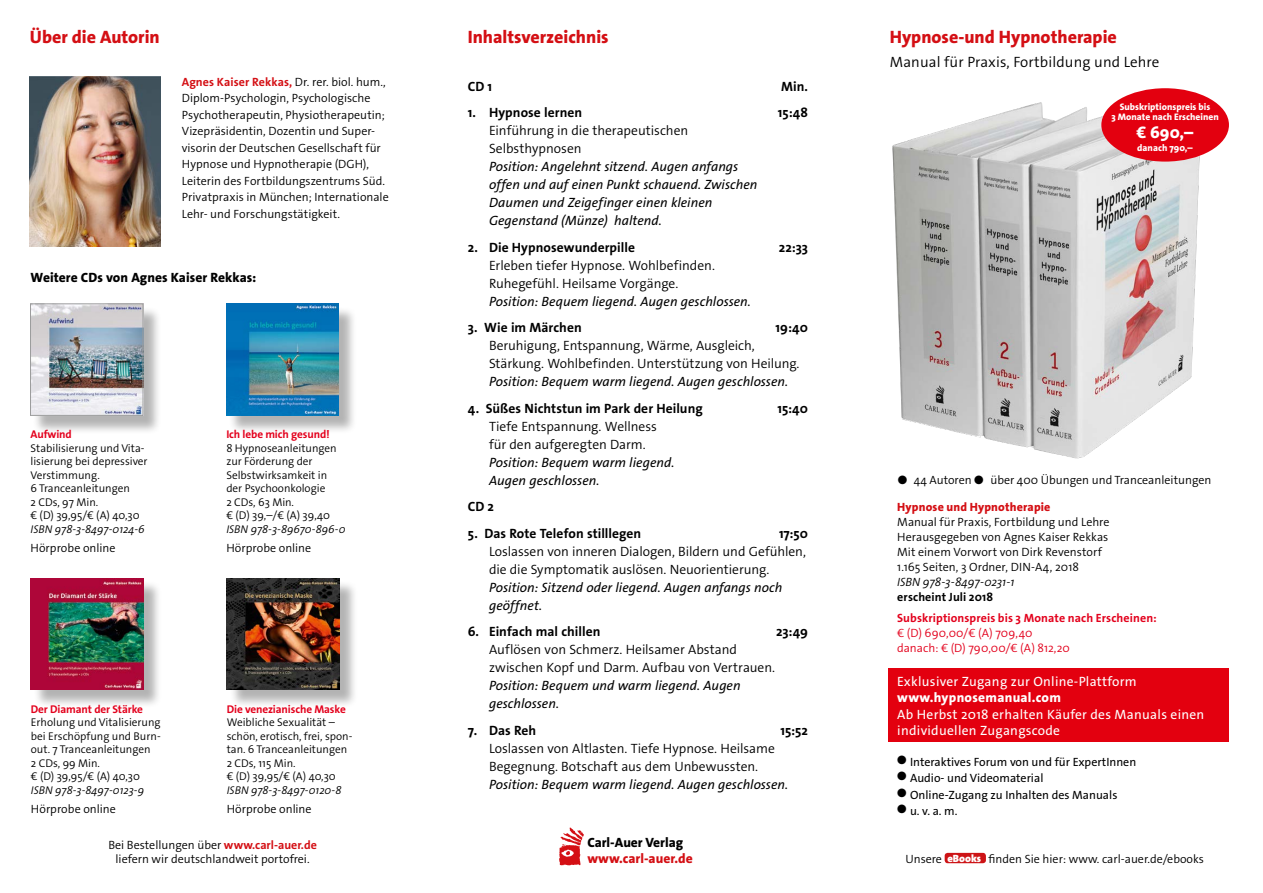
<style>
.page{position:relative;width:1263px;height:893px;background:#fff}
.page>*{position:absolute;margin:0;border:0;box-sizing:border-box;transform-origin:0 0}
.t1{font:800 18px "The Sans Os F";color:#d40f14}
.t2{font:800 16.8px "The Sans Os F";color:#fff}
.t3{font:300 15px "The Sans Os F";letter-spacing:.01em;color:#000}
.t4{font:300 13.5px/18px "The Sans Os F";letter-spacing:-.005em;color:#000}
.t5{font:italic 13.5px/18px "The Sans Os F";color:#000}
.t6{font:700 13.5px "The Sans Os F";letter-spacing:.005em;color:#000}
.t7{font:13.5px/16.2px "The Sans Os F";letter-spacing:.02em;color:#fff}
.t8{font:800 13.5px "The Sans Os F";color:#000}
.t9{font:800 13.5px "The Sans Os F";letter-spacing:.02em;color:#fff}
.t10{font:800 13.5px "The Sans Os F";color:#d40f14}
.t11{font:300 12px/16.5px "The Sans Os F";color:#000}
.t12{font:12px "The Sans Os F";color:#000}
.t13{font:300 12px/15px "The Sans Os F";color:#e3001c}
.t14{font:700 12px "The Sans Os F";letter-spacing:.01em;color:#e3001c}
.t15{font:800 12px "The Sans Os F";letter-spacing:.015em;color:#d40f14}
.t16{font:italic 300 12px "The Sans Os F";letter-spacing:-.01em;color:#000}
.t17{font:700 12px "The Sans Os F";letter-spacing:.01em;color:#000}
.t18{font:300 11.25px/13.5px "The Sans Os F";color:#000}
.t19{font:italic 300 11.25px "The Sans Os F";color:#000}
.t20{font:700 11.25px "The Sans Os F";letter-spacing:-.01em;color:#e3001c}
.t21{font:800 9.45px/9.4px "The Sans Os F";color:#fff;text-align:center}
.s1{font-weight:700;color:#d40f14}
.s2{font-weight:900;font-size:10.5px;color:#fff}
</style>
<div class="page">
<img style="left:30px;top:77px;width:130px;height:170px">
<img style="left:559px;top:827px;width:25px;height:39px">
<div style="left:945px;top:853px;width:41px;height:10px;background:#cd1316;border-radius:3px"></div>
<div style="left:32px;top:306px;width:130px;height:128px;background:#000;opacity:.3"></div>
<img style="left:32px;top:305px;width:109px;height:109px">
<div style="left:30px;top:303px;width:113px;height:113px;border:1px solid #9c9d9d"></div>
<div style="left:229px;top:306px;width:129px;height:128px;background:#000;opacity:.3"></div>
<img style="left:226px;top:304px;width:113px;height:111px">
<div style="left:33px;top:581px;width:129px;height:127px;background:#000;opacity:.3"></div>
<img style="left:31px;top:578px;width:112px;height:112px">
<div style="left:229px;top:581px;width:129px;height:127px;background:#000;opacity:.3"></div>
<img style="left:227px;top:578px;width:112px;height:112px">
<img style="left:892px;top:97px;width:337px;height:362px">
<div style="left:889px;top:669px;width:340px;height:73px;background:#e3000f"></div>
<div style="left:1101px;top:88px;width:128px;height:74px;background:#e3000f;border-radius:50%"></div>
<h1 class="t1" style="left:30px;top:25px;width:132px">Über die Autorin</h1>
<p class="t11" style="left:182px;top:74px;width:208px"><span class="s1">Agnes Kaiser Rekkas,</span> Dr. rer. biol. hum., Diplom-Psychologin, Psychologische Psychotherapeutin, Physiotherapeutin; Vizepräsidentin, Dozentin und Super&shy;visorin der Deutschen Gesellschaft fü r Hypnose und Hypnotherapie (DGH), Leiterin des Fortbildungszentrums Süd.<br>Privatpraxis in Mü nchen; Internationale Lehr- und Forschungstätigkeit.</p>
<p class="t8" style="left:31px;top:269px;width:227px">Weitere CDs von Agnes Kaiser Rekkas:</p>
<p class="t20" style="left:31px;top:427px;width:43px">Aufwind</p>
<p class="t18" style="left:31px;top:441px;width:119px">Stabilisierung und Vita&shy;lisierung bei depressiver<br>Verstimmung.<br>6 Tranceanleitungen<br>2 CDs, 97 Min.<br>€ (D) 39,95/€ (A) 40,30</p>
<p class="t19" style="left:31px;top:522px;width:116px">ISBN 978-3-8497-0124-6</p>
<p class="t11" style="left:31px;top:540px;width:86px">Hörprobe online</p>
<p class="t20" style="left:31px;top:701px;width:114px">Der Diamant der Stärke</p>
<p class="t18" style="left:31px;top:716px;width:131px">Erholung und Vitalisierung bei Erschöpfung und Burn&shy;out. 7 Tranceanleitungen<br>2 CDs, 99 Min.<br>€ (D) 39,95/€ (A) 40,30</p>
<p class="t19" style="left:31px;top:783px;width:115px">ISBN 978-3-8497-0123-9</p>
<p class="t11" style="left:31px;top:801px;width:86px">Hörprobe online</p>
<p class="t20" style="left:226px;top:427px;width:105px">Ich lebe mich gesund!</p>
<p class="t18" style="left:226px;top:441px;width:112px">8 Hypnoseanleitungen zur Förderung der<br>Selbstwirksamkeit in der Psychoonkologie<br>2 CDs, 63 Min.<br>€ (D) 39,–/€ (A) 39,40</p>
<p class="t19" style="left:226px;top:522px;width:121px">ISBN 978-3-89670-896-0</p>
<p class="t11" style="left:226px;top:540px;width:86px">Hörprobe online</p>
<p class="t20" style="left:227px;top:701px;width:121px">Die venezianische Maske</p>
<p class="t18" style="left:227px;top:716px;width:127px">Weibliche Sexualität – schön, erotisch, frei, spon&shy;tan. 6 Tranceanleitungen<br>2 CDs, 115 Min.<br>€ (D) 39,95/€ (A) 40,30</p>
<p class="t19" style="left:227px;top:783px;width:116px">ISBN 978-3-8497-0120-8</p>
<p class="t11" style="left:227px;top:801px;width:86px">Hörprobe online</p>
<h1 class="t1" style="left:468px;top:25px;width:142px">Inhaltsverzeichnis</h1>
<p class="t6" style="left:468px;top:78px;width:26px">CD 1</p>
<p class="t6" style="left:781px;top:78px;width:28px">Min.</p>
<p class="t6" style="left:468px;top:104px;width:116px">1. Hypnose lernen</p>
<p class="t6" style="left:778px;top:104px;width:32px">15:48</p>
<p class="t4" style="left:489px;top:122px;width:201px">Einführung in die therapeutischen<br>Selbsthypnosen</p>
<p class="t5" style="left:489px;top:158px;width:270px">Position: Angelehnt sitzend. Augen anfangs offen und auf einen Punkt schauend. Zwischen Daumen und Zeigefinger einen kleinen Gegenstand (Münze) haltend.</p>
<p class="t6" style="left:468px;top:239px;width:169px">2. Die Hypnosewunderpille</p>
<p class="t6" style="left:779px;top:239px;width:31px">22:33</p>
<p class="t4" style="left:489px;top:256px;width:227px">Erleben tiefer Hypnose. Wohlbefinden.<br>Ruhegefühl. Heilsame Vorgänge.</p>
<p class="t5" style="left:489px;top:292px;width:263px">Position: Bequem liegend. Augen geschlossen.</p>
<p class="t6" style="left:468px;top:319px;width:115px">3. Wie im Märchen</p>
<p class="t6" style="left:776px;top:319px;width:34px">19:40</p>
<p class="t4" style="left:489px;top:337px;width:312px">Beruhigung, Entspannung, Wärme, Ausgleich,<br>Stärkung. Wohlbefinden. Unterstützung von Heilung.</p>
<p class="t5" style="left:489px;top:373px;width:301px">Position: Bequem warm liegend. Augen geschlossen.</p>
<p class="t6" style="left:468px;top:400px;width:236px">4. Süßes Nichtstun im Park der Heilung</p>
<p class="t6" style="left:777px;top:400px;width:32px">15:40</p>
<p class="t4" style="left:489px;top:417px;width:169px">Tiefe Entspannung. Wellness für den aufgeregten Darm.</p>
<p class="t5" style="left:489px;top:453px;width:187px">Position: Bequem warm liegend.<br>Augen geschlossen.</p>
<p class="t6" style="left:468px;top:498px;width:28px">CD 2</p>
<p class="t6" style="left:468px;top:525px;width:175px">5. Das Rote Telefon stilllegen</p>
<p class="t6" style="left:779px;top:525px;width:30px">17:50</p>
<p class="t4" style="left:489px;top:542px;width:318px">Loslassen von inneren Dialogen, Bildern und Gefühlen, die die Symptomatik auslösen. Neuorientierung.</p>
<p class="t5" style="left:489px;top:578px;width:295px">Position: Sitzend oder liegend. Augen anfangs noch geöffnet.</p>
<p class="t6" style="left:468px;top:623px;width:134px">6. Einfach mal chillen</p>
<p class="t6" style="left:776px;top:623px;width:33px">23:49</p>
<p class="t4" style="left:489px;top:641px;width:288px">Auflösen von Schmerz. Heilsamer Abstand zwischen Kopf und Darm. Aufbau von Vertrauen.</p>
<p class="t5" style="left:489px;top:677px;width:253px">Position: Bequem und warm liegend. Augen geschlossen.</p>
<p class="t6" style="left:468px;top:722px;width:70px">7. Das Reh</p>
<p class="t6" style="left:780px;top:722px;width:29px">15:52</p>
<p class="t4" style="left:489px;top:739px;width:287px">Loslassen von Altlasten. Tiefe Hypnose. Heilsame<br>Begegnung. Botschaft aus dem Unbewussten.</p>
<p class="t5" style="left:489px;top:775px;width:301px">Position: Bequem warm liegend. Augen geschlossen.</p>
<h1 class="t1" style="left:890px;top:25px;width:229px">Hypnose-und Hypnotherapie</h1>
<p class="t3" style="left:890px;top:52px;width:271px">Manual für Praxis, Fortbildung und Lehre</p>
<p class="t21" style="left:1111px;top:102px;width:109px">Subskriptionspreis bis<br>3 Monate nach Erscheinen</p>
<h2 class="t2" style="left:1137px;top:121px;width:58px">€ 690,–</h2>
<p class="t21" style="left:1137px;top:143px;width:57px">danach 790,–</p>
<p class="t11" style="left:898px;top:471px;width:315px">● 44 Autoren ● über 400 Übungen und Tranceanleitungen</p>
<p class="t15" style="left:897px;top:499px;width:155px">Hypnose und Hypnotherapie</p>
<p class="t11" style="left:897px;top:515px;width:214px;line-height:15px">Manual für Praxis, Fortbildung und Lehre Herausgegeben von Agnes Kaiser Rekkas Mit einem Vorwort von Dirk Revenstorf 1.165 Seiten, 3 Ordner, DIN-A4, 2018</p>
<p class="t16" style="left:897px;top:574px;width:119px">ISBN 978-3-8497-0231-1</p>
<p class="t17" style="left:897px;top:589px;width:97px">erscheint Juli 2018</p>
<p class="t14" style="left:897px;top:610px;width:261px">Subskriptionspreis bis 3 Monate nach Erscheinen:</p>
<p class="t13" style="left:897px;top:625px;width:174px">€ (D) 690,00/€ (A) 709,40 danach: € (D) 790,00/€ (A) 812,20</p>
<p class="t7" style="left:897px;top:674px;width:241px">Exklusiver Zugang zur Online-Plattform</p>
<p class="t9" style="left:897px;top:689px;width:165px">www.hypnosemanual.com</p>
<p class="t7" style="left:897px;top:706px;width:309px">Ab Herbst 2018 erhalten Käufer des Manuals einen individuellen Zugangscode</p>
<p class="t12" style="left:897px;top:754px;width:241px">● Interaktives Forum von und für ExpertInnen</p>
<p class="t12" style="left:897px;top:771px;width:148px">● Audio- und Videomaterial</p>
<p class="t12" style="left:897px;top:787px;width:222px">● Online-Zugang zu Inhalten des Manuals</p>
<p class="t12" style="left:897px;top:804px;width:62px">● u. v. a. m.</p>
<p class="t11" style="left:108px;top:838px;width:210px;line-height:14.4px;text-align:center">Bei Bestellungen über <span class="s1">www.carl-auer.de </span>liefern wir deutschlandweit portofrei.</p>
<p class="t8" style="left:587px;top:834px;width:97px">Carl-Auer Verlag</p>
<p class="t10" style="left:587px;top:850px;width:107px">www.carl-auer.de</p>
<p class="t11" style="left:905px;top:851px;width:300px">Unsere <span class="s2">eBooks</span> finden Sie hier: www. carl-auer.de/ebooks</p>
</div>
